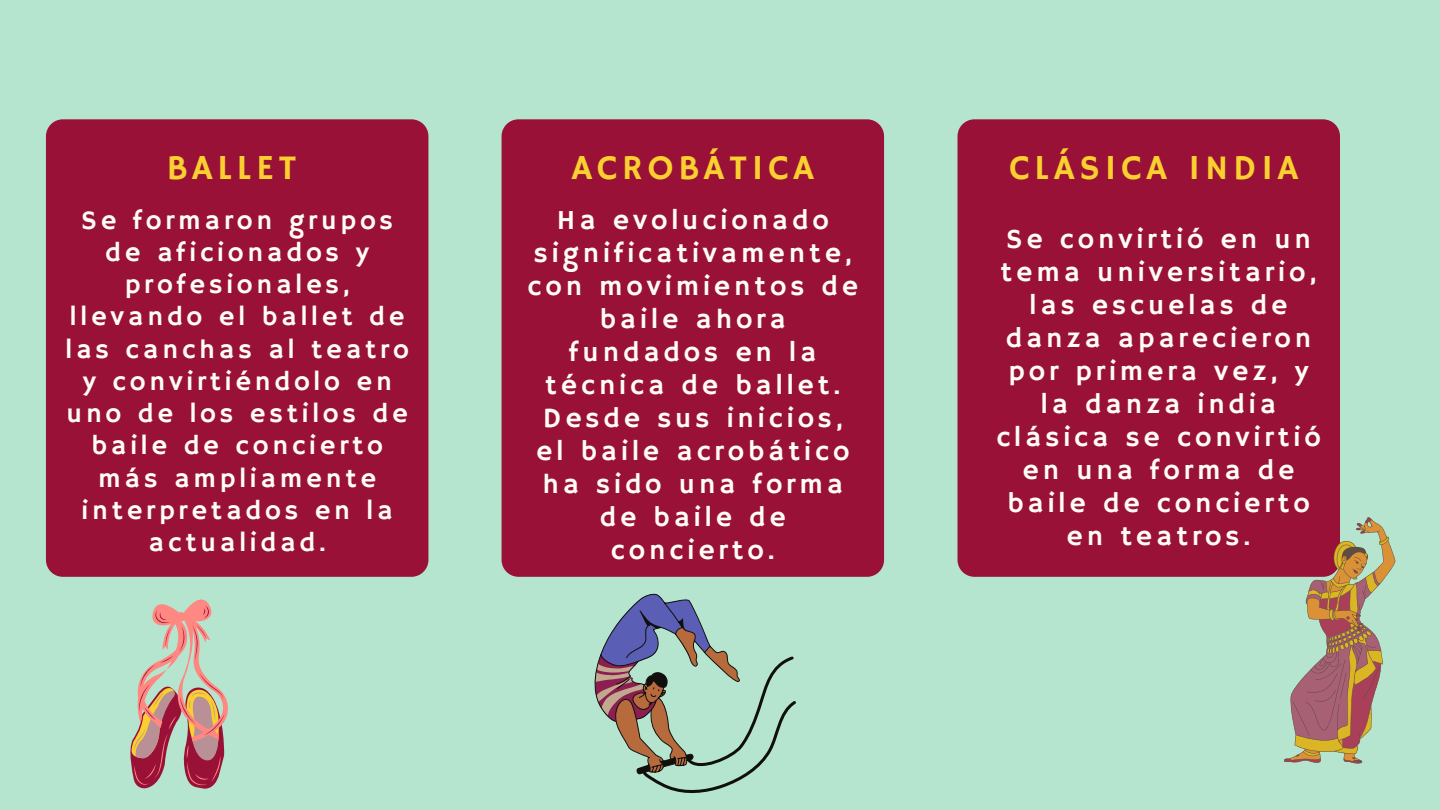
<style>
.page{position:relative;width:1440px;height:810px;background:#b5e5cf}
.page>*{position:absolute;margin:0;border:0;box-sizing:border-box;transform-origin:0 0}
.t1{font:35px "Hammersmith One";letter-spacing:.14em;color:#f9d030}
.t2{font:28px/33px "Hammersmith One";letter-spacing:.14em;color:#fffdf5;text-align:center}
.t3{font:27px/32.2px "Hammersmith One";letter-spacing:.14em;color:#fffdf5;text-align:center}
</style>
<div class="page">
<div style="left:46px;top:119px;width:382px;height:458px;background:#991136;border-radius:17px"></div>
<div style="left:502px;top:119px;width:382px;height:458px;background:#991136;border-radius:17px"></div>
<div style="left:958px;top:119px;width:382px;height:458px;background:#991136;border-radius:17px"></div>
<svg style="left:130px;top:599px;width:98px;height:190px"></svg>
<svg style="left:594px;top:593px;width:202px;height:200px"></svg>
<svg style="left:1284px;top:517px;width:112px;height:247px"></svg>
<p class="t1" style="left:167px;top:148px;width:131px">BALLET</p>
<p class="t3" style="left:66px;top:205px;width:345px">Se formaron grupos de aficionados y profesionales, llevando el ballet de las canchas al teatro y convirtiéndolo en uno de los estilos de baile de concierto más ampliamente interpretados en la actualidad.</p>
<p class="t1" style="left:572px;top:148px;width:244px">ACROBÁTICA</p>
<p class="t1" style="left:1009px;top:148px;width:290px">CLÁSICA INDIA</p>
<p class="t2" style="left:527px;top:205px;width:332px">Ha evolucionado significativamente, con movimientos de baile ahora fundados en la técnica de ballet.<br>Desde sus inicios, el baile acrobático ha sido una forma de baile de concierto.</p>
<p class="t2" style="left:996px;top:223px;width:326px">Se convirtió en un tema universitario, las escuelas de danza aparecieron por primera vez, y la danza india clásica se convirtió en una forma de baile de concierto en teatros.</p>
</div>
